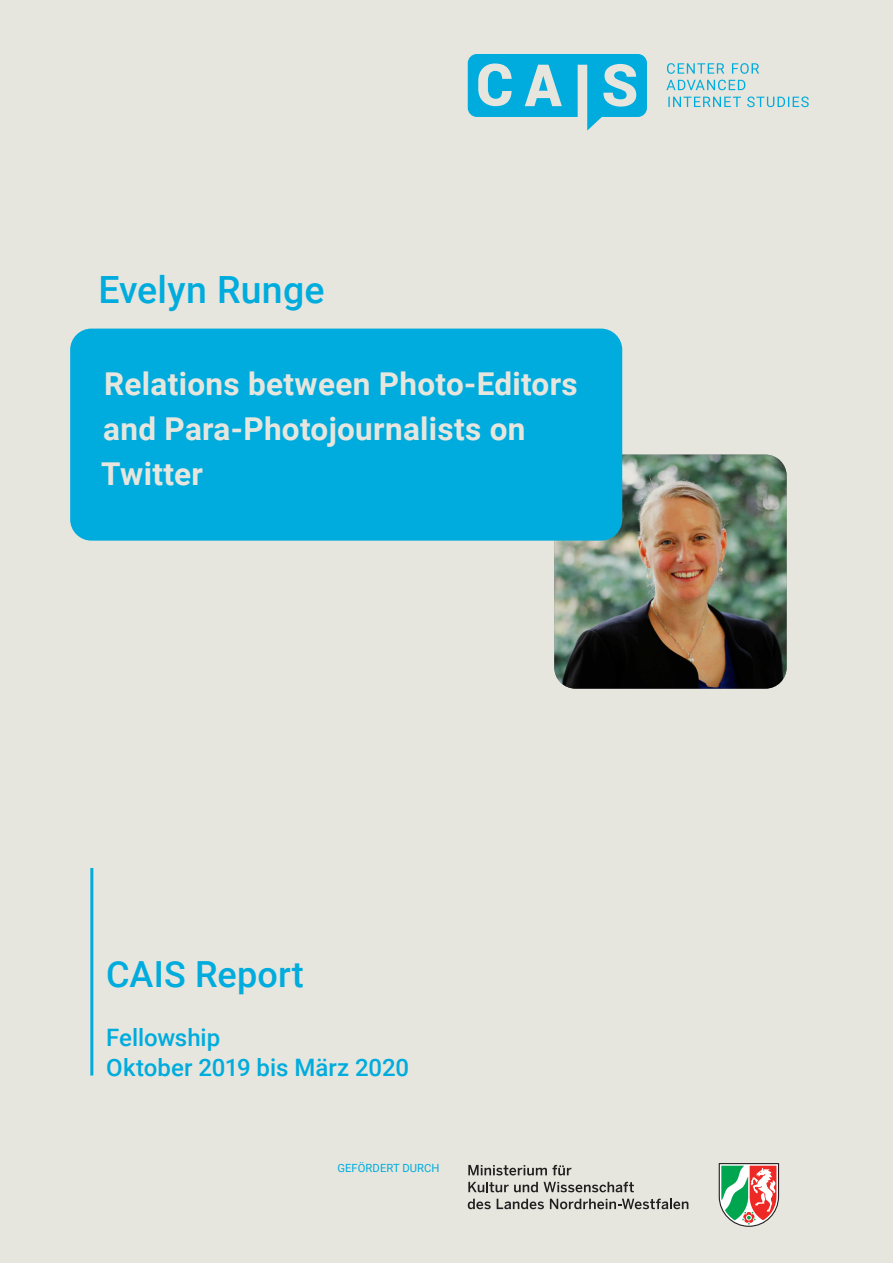
<style>
.page{position:relative;width:893px;height:1263px;background:#e7e6de}
.page>*{position:absolute;margin:0;border:0;box-sizing:border-box;transform-origin:0 0}
.t1{font:500 37.5px "Roboto";letter-spacing:.005em;color:#00acdd}
.t2{font:500 36px "Roboto";letter-spacing:.005em;color:#00acdd}
.t3{font:700 31.5px/45px "Roboto";letter-spacing:.01em;color:#e7e6de}
.t4{font:500 24px "Roboto";color:#00acdd}
.t5{font:11.25px "Roboto";letter-spacing:.005em;color:#00acdd}
</style>
<div class="page">
<img style="left:554px;top:455px;width:233px;height:234px">
<hr style="left:90px;top:868px;width:3px;height:207px;background:#00acdd">
<div style="left:70px;top:329px;width:552px;height:212px;background:#00acdd;border-radius:21px"></div>
<svg style="left:719px;top:1163px;width:60px;height:64px;background:#aea690"></svg>
<svg style="left:468px;top:1165px;width:103px;height:10px"></svg>
<svg style="left:468px;top:1182px;width:166px;height:10px"></svg>
<svg style="left:468px;top:1199px;width:23px;height:10px"></svg>
<svg style="left:497px;top:1199px;width:47px;height:10px"></svg>
<svg style="left:550px;top:1198px;width:138px;height:11px"></svg>
<svg style="left:468px;top:54px;width:179px;height:77px"></svg>
<svg style="left:668px;top:96px;width:141px;height:11px"></svg>
<svg style="left:667px;top:63px;width:92px;height:11px"></svg>
<svg style="left:666px;top:80px;width:79px;height:10px"></svg>
<p class="t1" style="left:98px;top:263px;width:228px">Evelyn Runge</p>
<p class="t3" style="left:101px;top:360px;width:478px">Relations between Photo-Editors and Para-Photojournalists on<br>Twitter</p>
<p class="t2" style="left:106px;top:949px;width:199px">CAIS Report</p>
<p class="t4" style="left:106px;top:1020px;width:115px">Fellowship</p>
<p class="t4" style="left:106px;top:1050px;width:304px">Oktober 2019 bis März 2020</p>
<p class="t5" style="left:337px;top:1160px;width:104px">GEFÖRDERT DURCH</p>
</div>
